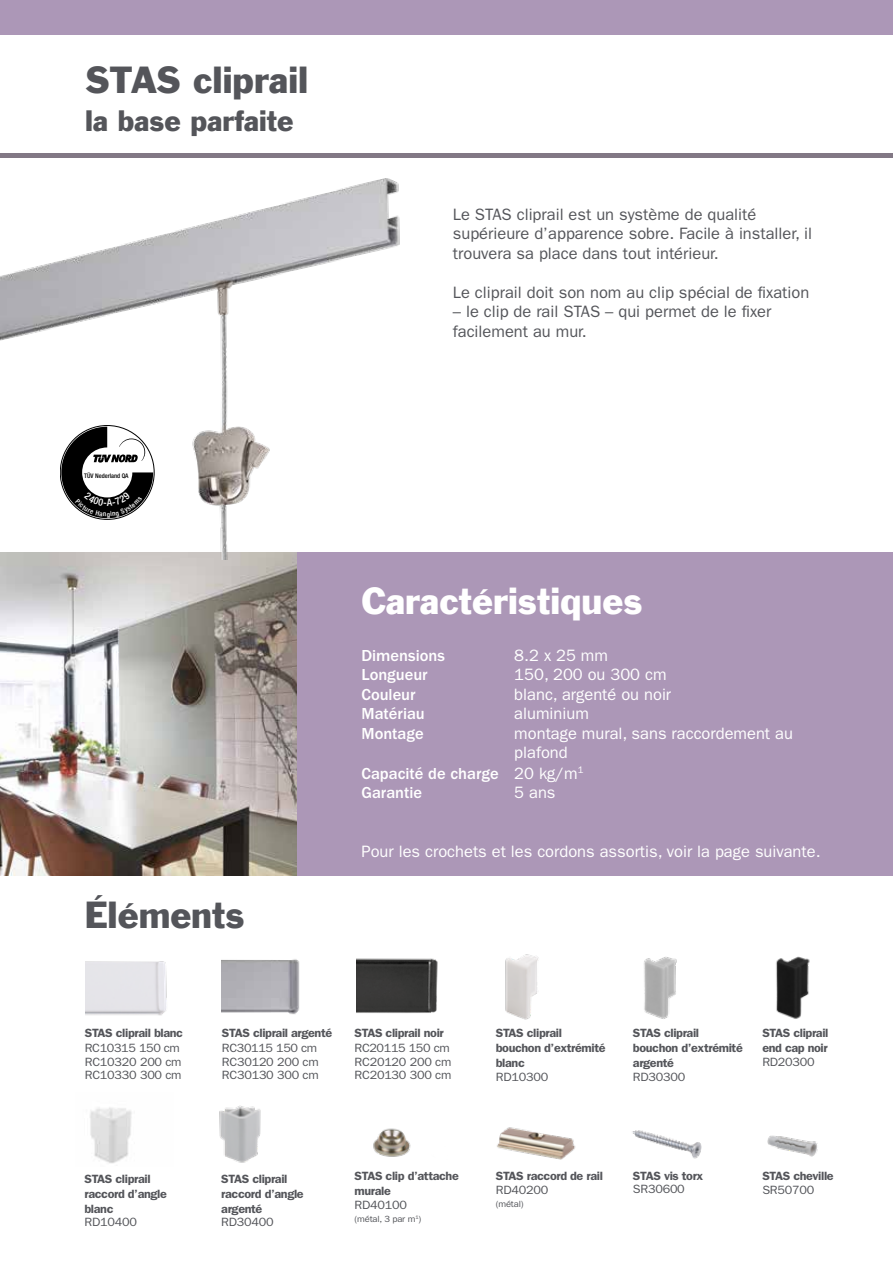
<style>
.page{position:relative;width:893px;height:1263px;background:#fff}
.page>*{position:absolute;margin:0;border:0;box-sizing:border-box;transform-origin:0 0}
.t1{font:34.5px "Franklin Gothic";color:#54555a}
.t2{font:34.5px "Franklin Gothic";color:#fff}
.t3{font:27px "Franklin Gothic";color:#54555a}
.t4{font:16.5px/19.5px "ITC Franklin Gothic Std";color:#54555a}
.t5{font:16.5px "ITC Franklin Gothic Std";color:#fff}
.t6{font:500 16.5px "ITC Franklin Gothic Std";color:#fff}
.t7{font:600 12px/15px "ITC Franklin Gothic Std";letter-spacing:-.03em;color:#54555a;scale:1.05 1}
.t8{font:12px/13.5px "ITC Franklin Gothic Std";letter-spacing:-.02em;color:#54555a;scale:1.05 1}
.t9{font:9px "ITC Franklin Gothic Std";letter-spacing:-.02em;color:#54555a;scale:1.05 1}
.t10{font:500 condensed 6.3px "Helvetica Neue LT";color:#000}
.s1{font-weight:400}
</style>
<div class="page">
<img style="left:0;top:559px;width:298px;height:316px">
<div style="left:298px;top:552px;width:595px;height:323px;background:#ac97b7"></div>
<img style="left:0;top:179px;width:400px;height:380px">
<hr style="left:0;top:153px;width:893px;height:4px;background:#827885">
<div style="left:0;top:0;width:893px;height:34px;background:#ac97b7"></div>
<img style="left:90px;top:1107px;width:42px;height:57px">
<img style="left:85px;top:961px;width:82px;height:55px">
<img style="left:505px;top:954px;width:34px;height:66px">
<img style="left:373px;top:1128px;width:38px;height:29px">
<img style="left:497px;top:1127px;width:79px;height:33px">
<img style="left:221px;top:959px;width:79px;height:55px">
<img style="left:644px;top:957px;width:33px;height:62px">
<img style="left:219px;top:1105px;width:42px;height:58px">
<img style="left:767px;top:1135px;width:51px;height:22px">
<img style="left:632px;top:1130px;width:70px;height:29px">
<img style="left:356px;top:958px;width:82px;height:55px">
<img style="left:776px;top:956px;width:34px;height:63px">
<svg style="left:61px;top:427px;width:92px;height:91px"></svg>
<h1 class="t1" style="left:85px;top:58px;width:225px">STAS cliprail</h1>
<h2 class="t3" style="left:85px;top:103px;width:210px">la base parfaite</h2>
<h3 class="t4" style="left:453px;top:204px;width:361px">Le STAS cliprail est un système de qualité supérieure d’apparence sobre. Facile à installer, il trouvera sa place dans tout intérieur.</h3>
<h3 class="t4" style="left:453px;top:282px;width:358px">Le cliprail doit son nom au clip spécial de fixation</h3>
<h3 class="t4" style="left:453px;top:302px;width:320px">– le clip de rail STAS – qui permet de le fixer facilement au mur.</h3>
<p class="t10" style="left:84px;top:472px;width:46px">TÜV Nederland QA</p>
<h1 class="t1" style="left:85px;top:892px;width:161px">Éléments</h1>
<h1 class="t2" style="left:361px;top:578px;width:283px">Caractéristiques</h1>
<h3 class="t6" style="left:361px;top:646px;width:85px">Dimensions</h3>
<h3 class="t5" style="left:514px;top:646px;width:95px">8.2 x 25 mm</h3>
<h3 class="t6" style="left:361px;top:665px;width:68px">Longueur</h3>
<h3 class="t5" style="left:514px;top:665px;width:154px">150, 200 ou 300 cm</h3>
<h3 class="t6" style="left:361px;top:685px;width:56px">Couleur</h3>
<h3 class="t5" style="left:514px;top:685px;width:158px">blanc, argenté ou noir</h3>
<h3 class="t6" style="left:361px;top:705px;width:65px">Matériau</h3>
<h3 class="t5" style="left:514px;top:704px;width:76px">aluminium</h3>
<h3 class="t6" style="left:361px;top:724px;width:64px">Montage</h3>
<h3 class="t5" style="left:514px;top:724px;width:280px">montage mural, sans raccordement au</h3>
<h3 class="t5" style="left:514px;top:743px;width:55px">plafond</h3>
<h3 class="t6" style="left:361px;top:764px;width:223px">Capacité de charge <span class="s1">20 kg/m</span><sup>1</sup></h3>
<h3 class="t6" style="left:361px;top:784px;width:62px">Garantie</h3>
<h3 class="t5" style="left:514px;top:783px;width:43px">5 ans</h3>
<h3 class="t5" style="left:361px;top:841px;width:461px">Pour les crochets et les cordons assortis, voir la page suivante.</h3>
<p class="t7" style="left:85px;top:1025px;width:95px">STAS cliprail blanc</p>
<p class="t8" style="left:85px;top:1041px;width:94px">RC10315 150 cm<br>RC10320 200 cm<br>RC10330 300 cm</p>
<p class="t7" style="left:84px;top:1171px;width:80px">STAS cliprail raccord d’angle blanc</p>
<p class="t8" style="left:84px;top:1215px;width:51px">RD10400</p>
<p class="t7" style="left:222px;top:1025px;width:107px">STAS cliprail argenté</p>
<p class="t8" style="left:222px;top:1041px;width:94px">RC30115 150 cm<br>RC30120 200 cm<br>RC30130 300 cm</p>
<p class="t7" style="left:355px;top:1025px;width:87px">STAS cliprail noir</p>
<p class="t8" style="left:355px;top:1041px;width:94px">RC20115 150 cm<br>RC20120 200 cm<br>RC20130 300 cm</p>
<p class="t7" style="left:221px;top:1171px;width:80px">STAS cliprail raccord d’angle argenté</p>
<p class="t8" style="left:221px;top:1215px;width:51px">RD30400</p>
<p class="t7" style="left:355px;top:1168px;width:101px">STAS clip d’attache murale</p>
<p class="t8" style="left:355px;top:1198px;width:51px">RD40100</p>
<p class="t9" style="left:355px;top:1214px;width:65px">(métal, 3 par m<sup>1</sup>)</p>
<p class="t7" style="left:496px;top:1025px;width:106px">STAS cliprail bouchon d’extrémité blanc</p>
<p class="t8" style="left:496px;top:1070px;width:51px">RD10300</p>
<p class="t7" style="left:633px;top:1025px;width:106px">STAS cliprail bouchon d’extrémité argenté</p>
<p class="t8" style="left:633px;top:1070px;width:51px">RD30300</p>
<p class="t7" style="left:762px;top:1025px;width:65px">STAS cliprail end cap noir</p>
<p class="t8" style="left:762px;top:1055px;width:51px">RD20300</p>
<p class="t7" style="left:496px;top:1168px;width:104px">STAS raccord de rail</p>
<p class="t8" style="left:496px;top:1183px;width:51px">RD40200</p>
<p class="t9" style="left:496px;top:1199px;width:28px">(métal)</p>
<p class="t7" style="left:633px;top:1168px;width:69px">STAS vis torx</p>
<p class="t8" style="left:633px;top:1182px;width:51px">SR30600</p>
<p class="t7" style="left:762px;top:1169px;width:69px">STAS cheville</p>
<p class="t8" style="left:762px;top:1183px;width:51px">SR50700</p>
</div>
